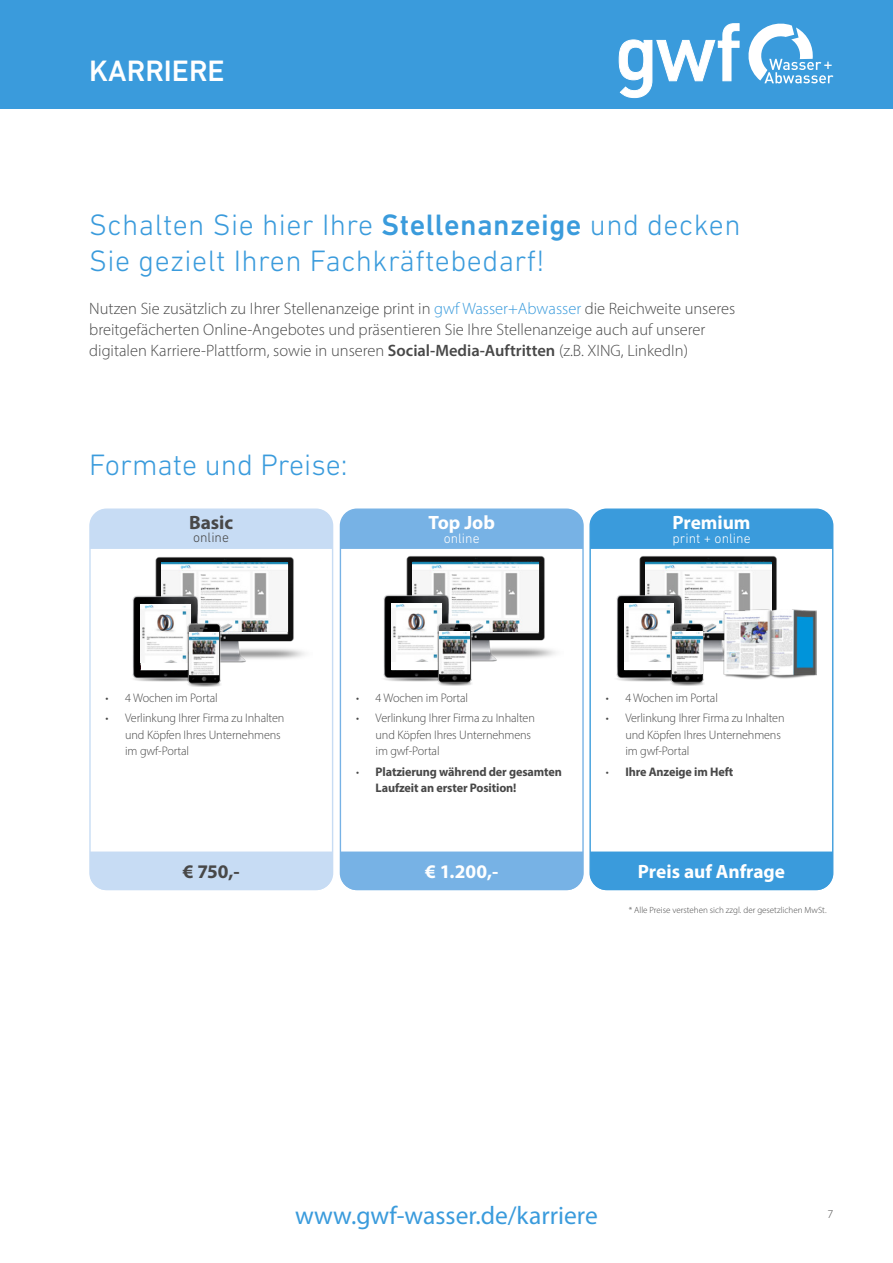
<style>
.page{position:relative;width:893px;height:1263px;background:#fff}
.page>*{position:absolute;margin:0;border:0;box-sizing:border-box;transform-origin:0 0}
.Headline_rot{font:300 30px/36px "DIN Next W1 G";letter-spacing:.015em;color:#3a9bdc}
.t1{font:500 30px "DIN Next W1 G";color:#fff}
.Headline_rot-2{font:25.5px "Myriad Pro";color:#3a9bdc}
.Rubrik{font:700 19.35px "Myriad Pro";letter-spacing:-.005em;color:#fff}
.Rubrik-2{font:700 19.35px "Myriad Pro";letter-spacing:-.005em;color:#484848}
.Fliesstext_9pt{font:300 16.5px/21px "Myriad Pro";color:#484848}
.Rubrik-3{font:300 13.8px "DIN Next LT Pro";letter-spacing:.005em;color:#fff}
.Rubrik-4{font:300 13.8px "DIN Next LT Pro";letter-spacing:.005em;color:#484848}
.Fließtext_9pt{font:300 12.45px/16.5px "Myriad Pro";letter-spacing:-.01em;color:#484848}
.Fließtext_9pt-2{font:700 12.45px/16.5px "Myriad Pro";letter-spacing:-.01em;color:#484848}
.t2{font:300 12px "Myriad Pro";color:#484848}
.Fliesstext_9pt-2{font:300 9px "Myriad Pro";color:#484848}
.s1{font-weight:500}
.s2{color:#3a9bdc}
.s3{font-weight:600}
.s4{font-weight:300}
</style>
<div class="page">
<div style="left:0;top:0;width:893px;height:108px;background:#3a9bdc"></div>
<svg style="left:619px;top:23px;width:214px;height:75px"></svg>
<div style="left:90px;top:509px;width:243px;height:40px;background:#c7dcf4"></div>
<div style="left:340px;top:509px;width:243px;height:40px;background:#77b2e5"></div>
<div style="left:590px;top:509px;width:243px;height:40px;background:#3a9bdc"></div>
<div style="left:90px;top:851px;width:243px;height:39px;background:#c7dcf4"></div>
<div style="left:340px;top:851px;width:243px;height:39px;background:#77b2e5"></div>
<div style="left:590px;top:851px;width:243px;height:39px;background:#3a9bdc"></div>
<img style="left:155px;top:557px;width:150px;height:106px">
<img style="left:162px;top:563px;width:125px;height:68px">
<img style="left:132px;top:595px;width:65px;height:87px">
<div style="left:141px;top:604px;width:49px;height:66px;background:#fff"></div>
<img style="left:141px;top:604px;width:49px;height:58px">
<img style="left:184px;top:624px;width:37px;height:62px">
<img style="left:189px;top:632px;width:30px;height:42px">
<img style="left:406px;top:556px;width:150px;height:106px">
<img style="left:412px;top:562px;width:126px;height:69px">
<img style="left:383px;top:594px;width:65px;height:88px">
<div style="left:392px;top:604px;width:49px;height:66px;background:#fff"></div>
<img style="left:392px;top:604px;width:46px;height:58px">
<img style="left:435px;top:623px;width:37px;height:63px">
<img style="left:440px;top:632px;width:29px;height:42px">
<img style="left:639px;top:556px;width:138px;height:124px">
<img style="left:645px;top:562px;width:126px;height:69px">
<img style="left:616px;top:594px;width:65px;height:88px">
<div style="left:625px;top:604px;width:49px;height:66px;background:#fff"></div>
<img style="left:625px;top:604px;width:46px;height:58px">
<img style="left:668px;top:623px;width:37px;height:63px">
<img style="left:673px;top:632px;width:29px;height:42px">
<img style="left:724px;top:609px;width:92px;height:70px">
<p class="t1" style="left:89px;top:53px;width:137px">KARRIERE</p>
<p class="Headline_rot" style="left:89px;top:207px;width:653px">Schalten Sie hier Ihre <span class="s1">Stellenanzeige</span> und decken<br>Sie gezielt Ihren Fachkräftebedarf!</p>
<p class="Fliesstext_9pt" style="left:89px;top:298px;width:647px">Nutzen Sie zusätzlich zu Ihrer Stellenanzeige print in <span class="s2">gwf Wasser+Abwasser</span> die Reichweite unseres breitgefächerten Online-Angebotes und präsentieren Sie Ihre Stellenanzeige auch auf unserer digitalen Karriere-Plattform, sowie in unseren <span class="s3">Social-Media-Auftritten</span> (z.B. XING, LinkedIn)</p>
<p class="Headline_rot" style="left:89px;top:447px;width:260px">Formate und Preise:</p>
<p class="Rubrik-2" style="left:189px;top:509px;width:46px">Basic</p>
<p class="Rubrik-4" style="left:193px;top:530px;width:38px">online</p>
<p class="Rubrik" style="left:429px;top:510px;width:68px">Top Job</p>
<p class="Rubrik-3" style="left:444px;top:530px;width:38px">online</p>
<p class="Rubrik" style="left:672px;top:510px;width:80px">Premium</p>
<p class="Rubrik-3" style="left:672px;top:530px;width:80px">print + online</p>
<p class="Fließtext_9pt" style="left:106px;top:689px;width:114px">• 4 Wochen im Portal</p>
<p class="Fließtext_9pt" style="left:125px;top:710px;width:161px;text-indent:-20px">• Verlinkung Ihrer Firma zu Inhalten und Köpfen Ihres Unternehmens im gwf-Portal</p>
<p class="Fließtext_9pt" style="left:356px;top:689px;width:114px">• 4 Wochen im Portal</p>
<p class="Fließtext_9pt" style="left:376px;top:710px;width:161px;text-indent:-20px">• Verlinkung Ihrer Firma zu Inhalten und Köpfen Ihres Unternehmens im gwf-Portal</p>
<p class="Fließtext_9pt-2" style="left:376px;top:763px;width:188px;text-indent:-20px"><span class="s4">•</span> Platzierung während der gesamten<br>Laufzeit an erster Position!</p>
<p class="Fließtext_9pt" style="left:606px;top:689px;width:114px">• 4 Wochen im Portal</p>
<p class="Fließtext_9pt" style="left:625px;top:710px;width:161px;text-indent:-20px">• Verlinkung Ihrer Firma zu Inhalten und Köpfen Ihres Unternehmens im gwf-Portal</p>
<p class="Fließtext_9pt-2" style="left:606px;top:763px;width:129px"><span class="s4">•</span> Ihre Anzeige im Heft</p>
<p class="Rubrik-2" style="left:183px;top:859px;width:59px">€ 750,-</p>
<p class="Rubrik" style="left:425px;top:859px;width:75px">€ 1.200,-</p>
<p class="Rubrik" style="left:638px;top:859px;width:149px">Preis auf Anfrage</p>
<p class="Fliesstext_9pt-2" style="left:629px;top:904px;width:199px">* Alle Preise verstehen sich zzgl. der gesetzlichen MwSt.</p>
<p class="Headline_rot-2" style="left:295px;top:1199px;width:304px">www.gwf-wasser.de/karriere</p>
<p class="t2" style="left:828px;top:1207px;width:7px">7</p>
</div>
